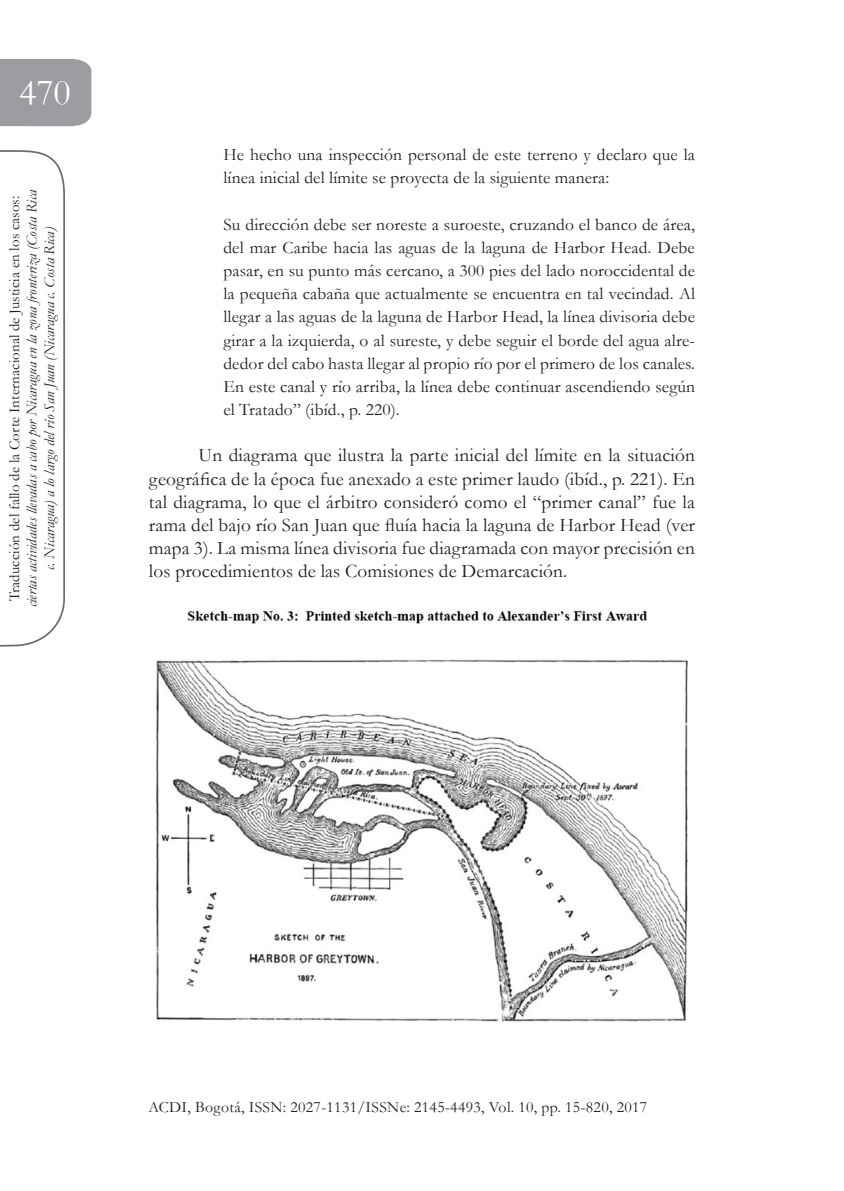
<style>
.page{position:relative;width:844px;height:1191px;background:#fff}
.page>*{position:absolute;margin:0;border:0;box-sizing:border-box;transform-origin:0 0}
.t1{font:36.75px "Garamond";color:#fff}
.t2{font:19.25px/23.1px "Garamond";letter-spacing:.01em;color:#231f20;text-align:justify}
.t3{font:17.5px/23.1px "Garamond";letter-spacing:.01em;color:#231f20}
.t4{font:15.75px "Garamond";letter-spacing:.02em;color:#231f20}
.t5{font:italic 14.88px/17.5px "Garamond";letter-spacing:.01em;color:#231f20;text-align:center}
.t6{font:14.88px "Garamond";letter-spacing:.01em;color:#231f20}
</style>
<div class="page">
<div style="left:0;top:59px;width:92px;height:68px;background:#9b9da0"></div>
<svg style="left:0;top:150px;width:65px;height:497px"></svg>
<img style="left:156px;top:610px;width:532px;height:411px">
<h1 class="t1" style="left:19px;top:68px;width:53px">470</h1>
<p class="t6" style="left:4px;top:601px;width:407px;rotate:-90deg">Traducción del fallo de la Corte Internacional de Justicia en los casos:</p>
<p class="t5" style="left:23px;top:607px;width:419px;rotate:-90deg">ciertas actividades llevadas a cabo por Nicaragua en la zona fronteriza (Costa Rica c. Nicaragua) a lo largo del río San Juan (Nicaragua c. Costa Rica)</p>
<p class="t3" style="left:223px;top:143px;width:473px">He hecho una inspección personal de este terreno y declaro que la línea inicial del límite se proyecta de la siguiente manera:</p>
<p class="t3" style="left:223px;top:212px;width:473px;text-align:justify">Su dirección debe ser noreste a suroeste, cruzando el banco de área, del mar Caribe hacia las aguas de la laguna de Harbor Head. Debe pasar, en su punto más cercano, a 300 pies del lado noroccidental de la pequeña cabaña que actualmente se encuentra en tal vecindad. Al llegar a las aguas de la laguna de Harbor Head, la línea divisoria debe girar a la izquierda, o al sureste, y debe seguir el borde del agua alre&shy;dedor del cabo hasta llegar al propio río por el primero de los canales.<br>En este canal y río arriba, la línea debe continuar ascendiendo según el Tratado” (ibíd., p. 220).</p>
<p class="t2" style="left:149px;top:443px;width:547px;text-indent:50px">Un diagrama que ilustra la parte inicial del límite en la situación geográfica de la época fue anexado a este primer laudo (ibíd., p. 221). En tal diagrama, lo que el árbitro consideró como el “primer canal” fue la rama del bajo río San Juan que fluía hacia la laguna de Harbor Head (ver mapa 3). La misma línea divisoria fue diagramada con mayor precisión en los procedimientos de las Comisiones de Demarcación.</p>
<p class="t4" style="left:148px;top:1096px;width:500px">ACDI, Bogotá, ISSN: 2027-1131/ISSNe: 2145-4493, Vol. 10, pp. 15-820, 2017</p>
</div>
